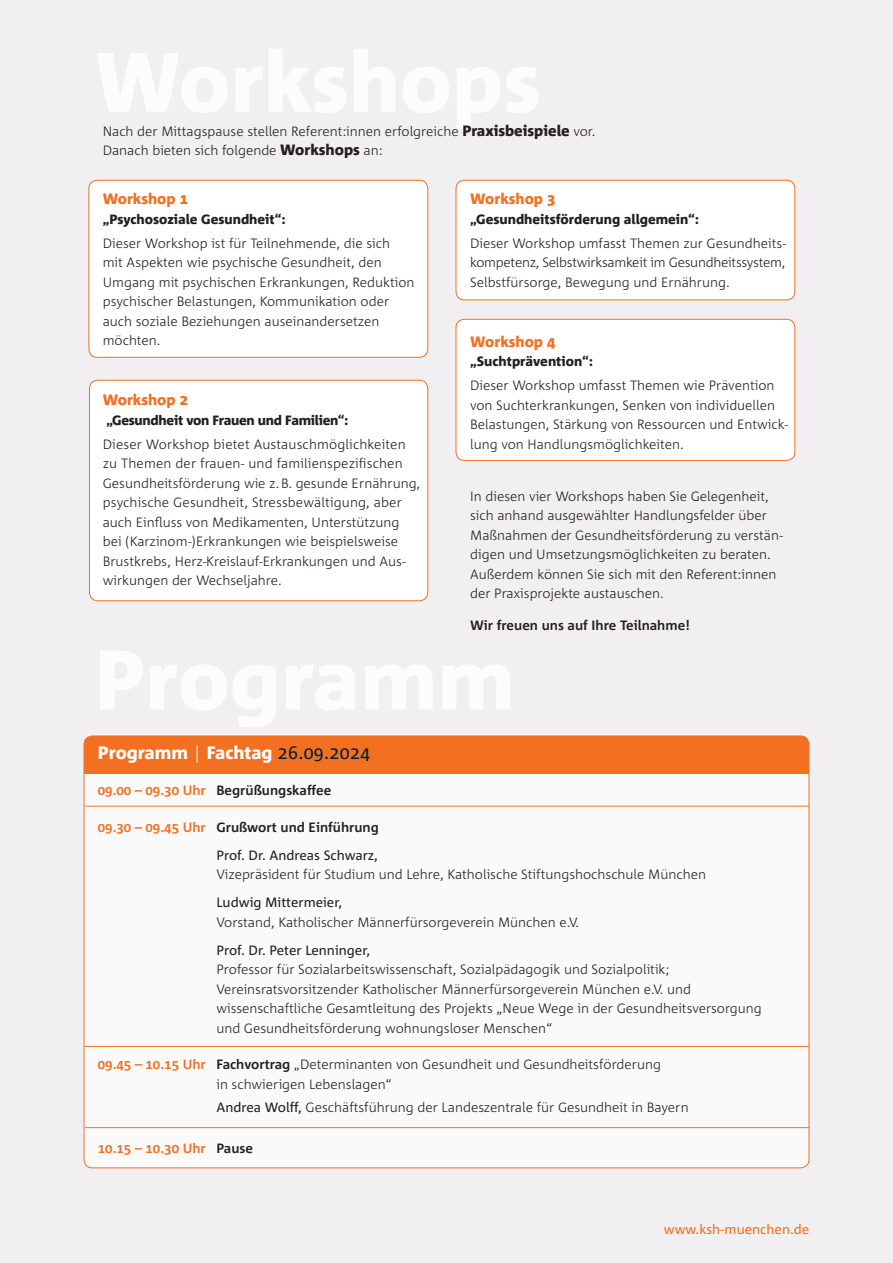
<style>
.page{position:relative;width:893px;height:1263px;background:#f1eff2}
.page>*{position:absolute;margin:0;border:0;box-sizing:border-box;transform-origin:0 0}
.t1{font:800 18px "Corpid";color:#fff}
.t2{font:800 15px "Corpid";color:#f37021}
.t3{font:300 13.5px/19.5px "Corpid";color:#231f20}
.t4{font:13.5px/28px "Corpid";color:#231f20;text-align:right}
.t5{font:800 13.5px "Corpid";color:#231f20}
.t6{font:700 13.5px "Corpid";color:#231f20}
.t7{font:800 13.5px "Corpid";letter-spacing:-.02em;color:#231f20}
.t8{font:13.5px "Corpid";color:#f37021}
.t9{font:700 13.5px "Corpid";color:#f37021}
.s1{font-weight:800;font-size:15px}
.s2{font-weight:300}
.s3{font-weight:400;color:#002241}
.s4{color:#f37021}
.s5{font-weight:700;color:#f37021}
.s6{font-weight:700}
.s7{font-weight:400}
.s8{color:#231f20}
.s9{color:#f1eff2}
</style>
<div class="page">
<div style="left:84px;top:736px;width:725px;height:432px;background:#fff;border-radius:9px"></div>
<div style="left:84px;top:736px;width:725px;height:37px;background:#f37021"></div>
<div style="left:89px;top:180px;width:339px;height:177px;background:#fff;border-radius:9px"></div>
<div style="left:89px;top:180px;width:339px;height:178px;border:1px solid #f37021;border-radius:9px"></div>
<div style="left:456px;top:180px;width:339px;height:120px;background:#fff;border-radius:9px"></div>
<div style="left:456px;top:180px;width:339px;height:120px;border:1px solid #f37021;border-radius:9px"></div>
<div style="left:456px;top:319px;width:339px;height:141px;background:#fff;border-radius:9px"></div>
<div style="left:456px;top:319px;width:339px;height:142px;border:1px solid #f37021;border-radius:9px"></div>
<div style="left:89px;top:380px;width:339px;height:221px;background:#fff;border-radius:9px"></div>
<div style="left:89px;top:380px;width:339px;height:221px;border:1px solid #f37021;border-radius:9px"></div>
<hr style="left:85px;top:806px;width:724px;height:1px;background:#f37021">
<hr style="left:85px;top:1046px;width:724px;height:1px;background:#f37021">
<hr style="left:85px;top:1127px;width:724px;height:1px;background:#f37021">
<p class="t3" style="left:103px;top:121px;width:494px">Nach der Mittagspause stellen Referent:innen erfolgreiche <span class="s1">Praxisbeispiele</span> vor.<br>Danach bieten sich folgende <span class="s1">Workshops</span> an:</p>
<p class="t2" style="left:103px;top:191px;width:87px">Workshop 1</p>
<p class="t5" style="left:103px;top:212px;width:184px">„Psychosoziale Gesundheit“:</p>
<p class="t3" style="left:103px;top:233px;width:313px">Dieser Workshop ist für Teilnehmende, die sich<br>mit Aspekten wie psychische Gesundheit, den Umgang mit psychischen Erkrankungen, Reduktion psychischer Belastungen, Kommunikation oder auch soziale Beziehungen auseinandersetzen möchten.</p>
<p class="t2" style="left:103px;top:392px;width:87px">Workshop 2</p>
<p class="t7" style="left:106px;top:413px;width:244px">„Gesundheit von Frauen und Familien“:</p>
<p class="t3" style="left:103px;top:434px;width:319px">Dieser Workshop bietet Austauschmöglichkeiten zu Themen der frauen- und familienspezifischen Gesundheitsförderung wie z.B. gesunde Ernährung, psychische Gesundheit, Stressbewältigung, aber auch Einfluss von Medikamenten, Unterstützung bei (Karzinom-)Erkrankungen wie beispielsweise Brustkrebs, Herz-Kreislauf-Erkrankungen und Aus&shy;wirkungen der Wechseljahre.</p>
<h1 class="t1" style="left:98px;top:743px;width:274px">Programm <span class="s2">|</span> Fachtag <span class="s3">26.09.2024</span></h1>
<p class="t2" style="left:470px;top:191px;width:87px">Workshop 3</p>
<p class="t5" style="left:470px;top:212px;width:230px">„Gesundheitsförderung allgemein“:</p>
<p class="t3" style="left:470px;top:233px;width:318px;text-align:justify">Dieser Workshop umfasst Themen zur Gesundheits&shy;kompetenz, Selbstwirksamkeit im Gesundheitssystem, Selbstfürsorge, Bewegung und Ernährung.</p>
<p class="t2" style="left:470px;top:333px;width:87px">Workshop 4</p>
<p class="t5" style="left:470px;top:354px;width:124px">„Suchtprävention“:</p>
<p class="t3" style="left:470px;top:376px;width:319px">Dieser Workshop umfasst Themen wie Prävention von Suchterkrankungen, Senken von individuellen Belastungen, Stärkung von Ressourcen und Entwick&shy;lung von Handlungsmöglichkeiten.</p>
<p class="t3" style="left:470px;top:486px;width:314px">In diesen vier Workshops haben Sie Gelegenheit, sich anhand ausgewählter Handlungsfelder über Maßnahmen der Gesundheitsförderung zu verstän&shy;digen und Umsetzungsmöglichkeiten zu beraten.<br>Außerdem können Sie sich mit den Referent:innen der Praxisprojekte austauschen.</p>
<p class="t6" style="left:470px;top:618px;width:221px">Wir freuen uns auf Ihre Teilnahme!</p>
<p class="t6" style="left:98px;top:783px;width:235px"><span class="s4">09.00 – 09.30 Uhr</span> Begrüßungskaffee</p>
<p class="t4" style="left:98px;top:813px;width:283px"><span class="s5">09.30 – 09.45 Uhr</span> <span class="s6">Grußwort und Einführung<br></span>Prof. Dr. Andreas Schwarz,</p>
<p class="t3" style="left:216px;top:865px;width:491px">Vizepräsident für Studium und Lehre, Katholische Stiftungshochschule München</p>
<p class="t4" style="left:216px;top:888px;width:127px">Ludwig Mittermeier,</p>
<p class="t3" style="left:216px;top:912px;width:364px">Vorstand, Katholischer Männerfürsorgeverein München e.V.</p>
<p class="t4" style="left:216px;top:936px;width:155px">Prof. Dr. Peter Lenninger,</p>
<p class="t3" style="left:216px;top:960px;width:547px">Professor für Sozialarbeitswissenschaft, Sozialpädagogik und Sozialpolitik; Vereinsratsvorsitzender Katholischer Männerfürsorgeverein München e.V. und wissenschaftliche Gesamtleitung des Projekts „Neue Wege in der Gesundheitsversorgung und Gesundheitsförderung wohnungsloser Menschen“</p>
<p class="t3" style="left:216px;top:1055px;width:446px;text-indent:-119px"><span class="s5">09.45 – 10.15 Uhr</span> <span class="s6">Fachvortrag</span> „Determinanten von Gesundheit und Gesundheitsförderung in schwierigen Lebenslagen“</p>
<p class="t3" style="left:216px;top:1098px;width:474px"><span class="s7">Andrea Wolff,</span> Geschäftsführung der Landeszentrale für Gesundheit in Bayern</p>
<p class="t9" style="left:98px;top:1141px;width:157px">10.15 – 10.30 Uhr <span class="s8">Pause</span></p>
<p class="t8" style="left:617px;top:1222px;width:194px"><span class="s9">https://</span>www.ksh-muenchen.de</p>
</div>
